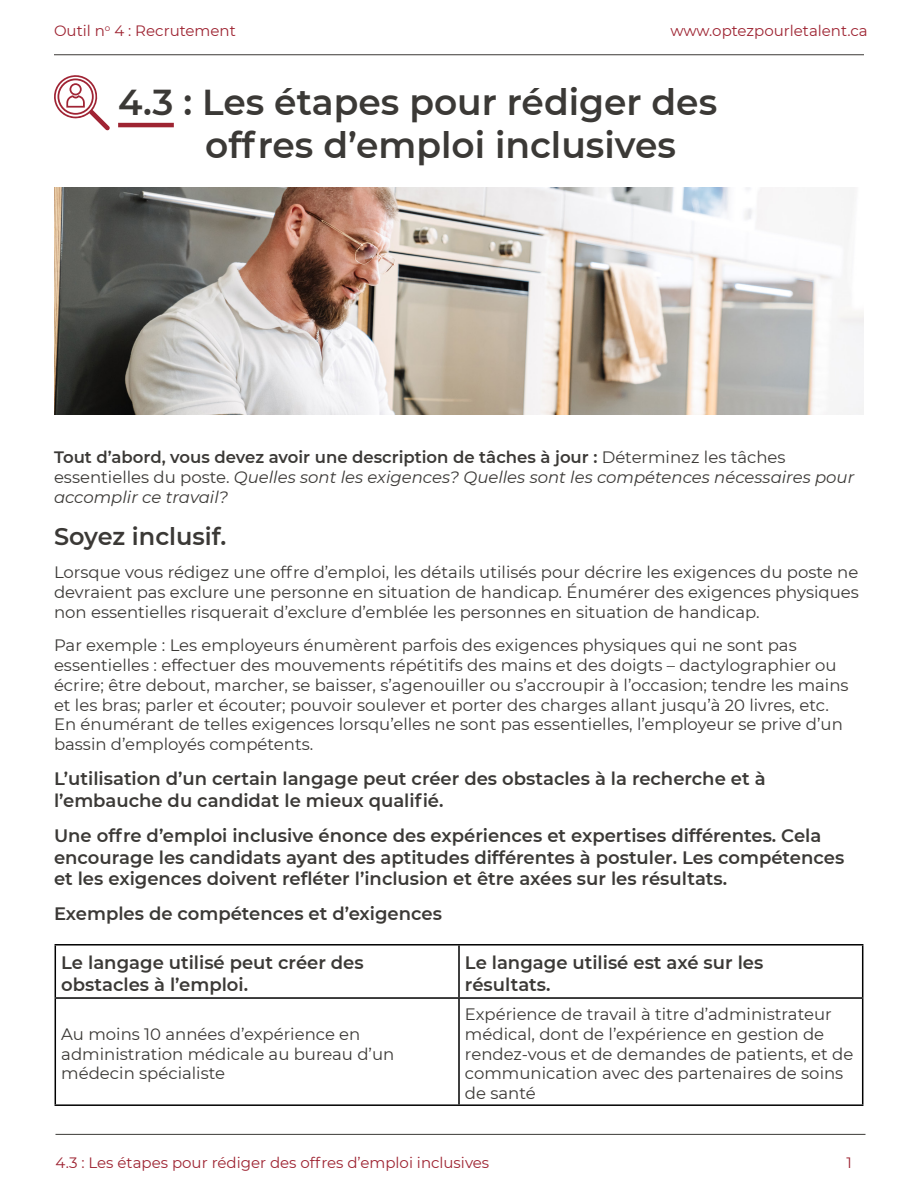
<style>
.page{position:relative;width:918px;height:1188px;background:#fff}
.page>*{position:absolute;margin:0;border:0;box-sizing:border-box;transform-origin:0 0}
.t1{font:600 36px "Montserrat";color:#3b3936}
.t2{font:600 24px "Montserrat";color:#3b3936}
.t3{font:600 18px/21.6px "Montserrat";color:#3b3936}
.t4{font:16.5px/19.8px "Montserrat";color:#3b3936}
.t5{font:italic 16.5px/19.8px "Montserrat";color:#3b3936}
.t6{font:15px "Montserrat";color:#9e2432}
.s1{font-weight:600;font-style:normal}
.s2{font-style:normal}
</style>
<div class="page">
<hr style="left:56px;top:1134px;width:810px;height:1px;background:#3b3936">
<hr style="left:54px;top:54px;width:810px;height:1px;background:#3b3936">
<hr style="left:118px;top:123px;width:56px;height:4px;background:#9e2432">
<hr style="left:55px;top:944px;width:404px;height:2px;background:#000">
<hr style="left:55px;top:946px;width:1px;height:51px;background:#000">
<hr style="left:459px;top:944px;width:404px;height:2px;background:#000">
<hr style="left:458px;top:946px;width:2px;height:51px;background:#000">
<hr style="left:862px;top:946px;width:1px;height:51px;background:#000">
<hr style="left:55px;top:997px;width:404px;height:2px;background:#000">
<hr style="left:55px;top:999px;width:1px;height:105px;background:#000">
<hr style="left:459px;top:997px;width:404px;height:2px;background:#000">
<hr style="left:458px;top:999px;width:2px;height:105px;background:#000">
<hr style="left:862px;top:999px;width:1px;height:105px;background:#000">
<hr style="left:55px;top:1104px;width:404px;height:2px;background:#000">
<hr style="left:459px;top:1104px;width:404px;height:2px;background:#000">
<svg style="left:54px;top:75px;width:56px;height:56px"></svg>
<img style="left:54px;top:188px;width:810px;height:226px">
<p class="t6" style="left:54px;top:20px;width:183px">Outil n<sup>o</sup> 4 : Recrutement</p>
<p class="t6" style="left:670px;top:20px;width:199px">www.optezpourletalent.ca</p>
<h1 class="t1" style="left:118px;top:77px;width:601px">4.3 : Les étapes pour rédiger des</h1>
<p class="t1" style="left:205px;top:120px;width:472px">offres d’emploi inclusives</p>
<p class="t5" style="left:54px;top:447px;width:802px"><span class="s1">Tout d’abord, vous devez avoir une description de tâches à jour :</span> <span class="s2">Déterminez les tâches essentielles du poste.</span> Quelles sont les exigences? Quelles sont les compétences nécessaires pour accomplir ce travail?</p>
<h2 class="t2" style="left:54px;top:519px;width:174px">Soyez inclusif.</h2>
<p class="t4" style="left:54px;top:562px;width:806px;text-align:justify">Lorsque vous rédigez une offre d’emploi, les détails utilisés pour décrire les exigences du poste ne devraient pas exclure une personne en situation de handicap. Énumérer des exigences physiques non essentielles risquerait d’exclure d’emblée les personnes en situation de handicap.</p>
<p class="t4" style="left:54px;top:635px;width:796px">Par exemple : Les employeurs énumèrent parfois des exigences physiques qui ne sont pas essentielles : effectuer des mouvements répétitifs des mains et des doigts – dactylographier ou écrire; être debout, marcher, se baisser, s’agenouiller ou s’accroupir à l’occasion; tendre les mains et les bras; parler et écouter; pouvoir soulever et porter des charges allant jusqu’à 20 livres, etc.<br>En énumérant de telles exigences lorsqu’elles ne sont pas essentielles, l’employeur se prive d’un bassin d’employés compétents.</p>
<p class="t3" style="left:54px;top:767px;width:713px">L’utilisation d’un certain langage peut créer des obstacles à la recherche et à l’embauche du candidat le mieux qualifié.</p>
<p class="t3" style="left:54px;top:824px;width:792px">Une offre d’emploi inclusive énonce des expériences et expertises différentes. Cela encourage les candidats ayant des aptitudes différentes à postuler. Les compétences et les exigences doivent refléter l’inclusion et être axées sur les résultats.</p>
<p class="t3" style="left:54px;top:902px;width:390px">Exemples de compétences et d’exigences</p>
<p class="t3" style="left:61px;top:951px;width:304px">Le langage utilisé peut créer des obstacles à l’emploi.</p>
<p class="t3" style="left:465px;top:951px;width:300px">Le langage utilisé est axé sur les résultats.</p>
<p class="t4" style="left:61px;top:1023px;width:335px">Au moins 10 années d’expérience en administration médicale au bureau d’un médecin spécialiste</p>
<p class="t4" style="left:465px;top:1004px;width:390px">Expérience de travail à titre d’administrateur médical, dont de l’expérience en gestion de rendez-vous et de demandes de patients, et de communication avec des partenaires de soins de santé</p>
<p class="t6" style="left:56px;top:1152px;width:435px">4.3 : Les étapes pour rédiger des offres d’emploi inclusives</p>
<p class="t6" style="left:847px;top:1152px;width:7px">1</p>
</div>
